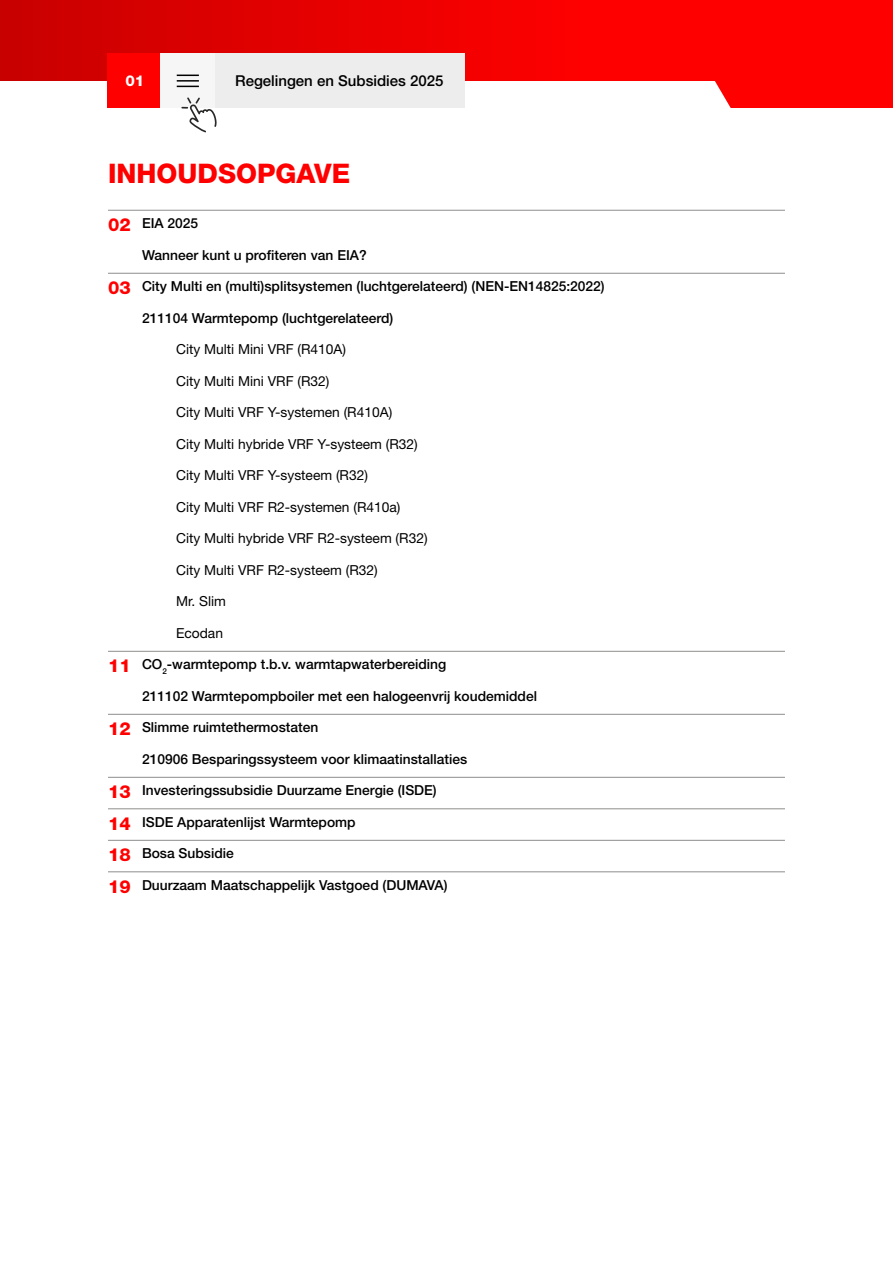
<style>
.page{position:relative;width:893px;height:1263px;background:#fff}
.page>*{position:absolute;margin:0;border:0;box-sizing:border-box;transform-origin:0 0}
.t1{font:800 27px "Helvetica Neue LT Std";color:#f00}
.t2{font:500 15px "Helvetica Neue LT Std";color:#000}
.t3{font:800 15px "Helvetica Neue LT Std";color:#fff}
.t4{font:500 13.8px "Helvetica Neue LT Std";color:#000}
.t5{font:13.8px "Helvetica Neue LT Std";color:#000}
.s1{font-weight:800;font-size:18px;color:#f00}
</style>
<div class="page">
<svg style="left:0;top:0;width:893px;height:108px;background:#f12121"></svg>
<div style="left:108px;top:54px;width:54px;height:54px;background:#f00"></div>
<div style="left:214px;top:54px;width:251px;height:54px;background:#ededed"></div>
<div style="left:161px;top:54px;width:54px;height:54px;background:#f6f6f6"></div>
<svg style="left:177px;top:75px;width:22px;height:1px"></svg>
<hr style="left:177px;top:80px;width:22px;height:2px;background:#000">
<svg style="left:177px;top:86px;width:22px;height:1px"></svg>
<svg style="left:181px;top:97px;width:36px;height:35px"></svg>
<hr style="left:108px;top:210px;width:677px;height:1px;background:#8e8e8d">
<hr style="left:108px;top:273px;width:677px;height:1px;background:#8e8e8d">
<hr style="left:108px;top:651px;width:677px;height:1px;background:#8e8e8d">
<hr style="left:108px;top:714px;width:677px;height:1px;background:#8e8e8d">
<hr style="left:108px;top:777px;width:677px;height:1px;background:#8e8e8d">
<hr style="left:108px;top:808px;width:677px;height:1px;background:#8e8e8d">
<hr style="left:108px;top:840px;width:677px;height:1px;background:#8e8e8d">
<hr style="left:108px;top:871px;width:677px;height:1px;background:#8e8e8d">
<p class="t3" style="left:125px;top:72px;width:20px">01</p>
<p class="t2" style="left:235px;top:72px;width:210px">Regelingen en Subsidies 2025</p>
<h1 class="t1" style="left:108px;top:157px;width:244px">INHOUDSOPGAVE</h1>
<p class="t4" style="left:108px;top:215px;width:92px"><span class="s1">02</span> EIA 2025</p>
<p class="t4" style="left:142px;top:247px;width:226px">Wanneer kunt u profiteren van EIA?</p>
<p class="t4" style="left:108px;top:278px;width:498px"><span class="s1">03</span> City Multi en (multi)splitsystemen (luchtgerelateerd) (NEN-EN14825:2022)</p>
<p class="t4" style="left:142px;top:310px;width:253px">211104 Warmtepomp (luchtgerelateerd)</p>
<p class="t5" style="left:176px;top:341px;width:171px">City Multi Mini VRF (R410A)</p>
<p class="t5" style="left:176px;top:373px;width:155px">City Multi Mini VRF (R32)</p>
<p class="t5" style="left:176px;top:404px;width:218px">City Multi VRF Y-systemen (R410A)</p>
<p class="t5" style="left:176px;top:436px;width:243px">City Multi hybride VRF Y-systeem (R32)</p>
<p class="t5" style="left:176px;top:467px;width:193px">City Multi VRF Y-systeem (R32)</p>
<p class="t5" style="left:176px;top:499px;width:226px">City Multi VRF R2-systemen (R410a)</p>
<p class="t5" style="left:176px;top:530px;width:253px">City Multi hybride VRF R2-systeem (R32)</p>
<p class="t5" style="left:176px;top:562px;width:203px">City Multi VRF R2-systeem (R32)</p>
<p class="t5" style="left:176px;top:593px;width:51px">Mr. Slim</p>
<p class="t5" style="left:176px;top:625px;width:49px">Ecodan</p>
<p class="t4" style="left:108px;top:656px;width:340px"><span class="s1">11</span> CO<sub>2</sub>-warmtepomp t.b.v. warmtapwaterbereiding</p>
<p class="t4" style="left:142px;top:688px;width:396px">211102 Warmtepompboiler met een halogeenvrij koudemiddel</p>
<p class="t4" style="left:108px;top:719px;width:212px"><span class="s1">12</span> Slimme ruimtethermostaten</p>
<p class="t4" style="left:142px;top:751px;width:327px">210906 Besparingssysteem voor klimaatinstallaties</p>
<p class="t4" style="left:108px;top:782px;width:330px"><span class="s1">13</span> Investeringssubsidie Duurzame Energie (ISDE)</p>
<p class="t4" style="left:108px;top:814px;width:249px"><span class="s1">14</span> ISDE Apparatenlijst Warmtepomp</p>
<p class="t4" style="left:108px;top:845px;width:127px"><span class="s1">18</span> Bosa Subsidie</p>
<p class="t4" style="left:108px;top:877px;width:341px"><span class="s1">19</span> Duurzaam Maatschappelijk Vastgoed (DUMAVA)</p>
</div>
